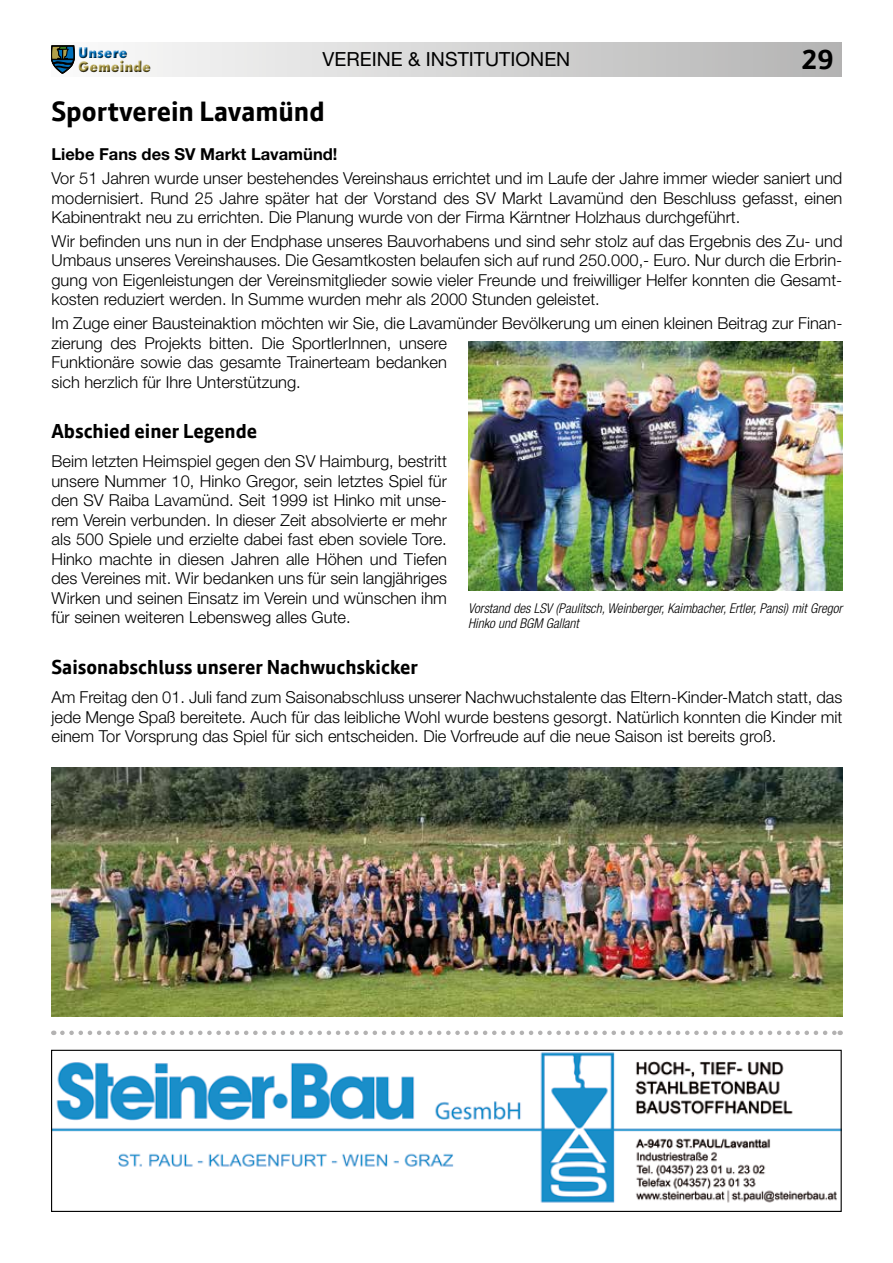
<style>
.page{position:relative;width:893px;height:1263px;background:#fff}
.page>*{position:absolute;margin:0;border:0;box-sizing:border-box;transform-origin:0 0}
.t1{font:700 27px "Calmetta";color:#000}
.t2{font:700 19.5px "Calmetta";color:#000}
.t3{font:19.5px "Helvetica Neue LT Std";color:#000}
.t4{font:300 16.5px/19.5px "Helvetica Neue LT Std";color:#000;text-align:justify}
.t5{font:700 16.5px "Helvetica Neue LT Std";color:#000}
.t6{font:800 14.4px "Futura Std";color:#b1a04a;scale:.87 1}
.t7{font:800 14.4px "Futura Std";color:#006fb9;scale:.87 1}
.t8{font:italic 300 condensed 13.5px/15px "Helvetica Neue LT Std";color:#000}
</style>
<div class="page">
<div style="left:51px;top:43px;width:791px;height:34px;background:linear-gradient(to right,#f3f3f3,#b8b8b8)"></div>
<svg style="left:51px;top:46px;width:24px;height:27px"></svg>
<div style="left:77px;top:45px;width:52px;height:12px;background:#f7f7f7"></div>
<div style="left:77px;top:47px;width:52px;height:14px;background:#000;opacity:.75"></div>
<div style="left:76px;top:58px;width:76px;height:13px;background:#fff;opacity:.75"></div>
<div style="left:77px;top:59px;width:76px;height:15px;background:#000;opacity:.75"></div>
<img style="left:468px;top:341px;width:374px;height:249px">
<img style="left:51px;top:767px;width:791px;height:249px">
<svg style="left:62px;top:1030px;width:779px;height:5px"></svg>
<img style="left:53px;top:1052px;width:787px;height:151px">
<div style="left:51px;top:1050px;width:791px;height:162px;border:1px solid #000"></div>
<p class="t7" style="left:78px;top:44px;width:58px">Unsere</p>
<p class="t6" style="left:78px;top:57px;width:85px">Gemeinde</p>
<p class="t3" style="left:323px;top:48px;width:249px">VEREINE &amp; INSTITUTIONEN</p>
<h1 class="t1" style="left:51px;top:95px;width:275px">Sportverein Lavamünd</h1>
<p class="t5" style="left:51px;top:144px;width:288px">Liebe Fans des SV Markt Lavamünd!</p>
<p class="t4" style="left:51px;top:168px;width:792px">Vor 51 Jahren wurde unser bestehendes Vereinshaus errichtet und im Laufe der Jahre immer wieder saniert und modernisiert. Rund 25 Jahre später hat der Vorstand des SV Markt Lavamünd den Beschluss gefasst, einen Kabinentrakt neu zu errichten. Die Planung wurde von der Firma Kärntner Holzhaus durchgeführt.</p>
<p class="t4" style="left:51px;top:231px;width:792px">Wir befinden uns nun in der Endphase unseres Bauvorhabens und sind sehr stolz auf das Ergebnis des Zu- und Umbaus unseres Vereinshauses. Die Gesamtkosten belaufen sich auf rund 250.000,- Euro. Nur durch die Erbrin&shy;gung von Eigenleistungen der Vereinsmitglieder sowie vieler Freunde und freiwilliger Helfer konnten die Gesamt&shy;kosten reduziert werden. In Summe wurden mehr als 2000 Stunden geleistet.</p>
<p class="t4" style="left:51px;top:313px;width:792px;text-align:left">Im Zuge einer Bausteinaktion möchten wir Sie, die Lavamünder Bevölkerung um einen kleinen Beitrag zur Finan&shy;zierung des Projekts bitten. Die SportlerInnen, unsere<br>Funktionäre sowie das gesamte Trainerteam bedanken<br>sich herzlich für Ihre Unterstützung.</p>
<p class="t2" style="left:51px;top:419px;width:207px">Abschied einer Legende</p>
<p class="t4" style="left:51px;top:451px;width:397px">Beim letzten Heimspiel gegen den SV Haimburg, bestritt unsere Nummer 10, Hinko Gregor, sein letztes Spiel für den SV Raiba Lavamünd. Seit 1999 ist Hinko mit unse&shy;rem Verein verbunden. In dieser Zeit absolvierte er mehr als 500 Spiele und erzielte dabei fast eben soviele Tore.<br>Hinko machte in diesen Jahren alle Höhen und Tiefen des Vereines mit. Wir bedanken uns für sein langjähriges Wirken und seinen Einsatz im Verein und wünschen ihm für seinen weiteren Lebensweg alles Gute.</p>
<p class="t2" style="left:51px;top:655px;width:368px">Saisonabschluss unserer Nachwuchskicker</p>
<p class="t4" style="left:51px;top:687px;width:792px">Am Freitag den 01. Juli fand zum Saisonabschluss unserer Nachwuchstalente das Eltern-Kinder-Match statt, das jede Menge Spaß bereitete. Auch für das leibliche Wohl wurde bestens gesorgt. Natürlich konnten die Kinder mit einem Tor Vorsprung das Spiel für sich entscheiden. Die Vorfreude auf die neue Saison ist bereits groß.</p>
<h1 class="t1" style="left:801px;top:43px;width:34px">29</h1>
<p class="t8" style="left:468px;top:601px;width:376px">Vorstand des LSV (Paulitsch, Weinberger, Kaimbacher, Ertler, Pansi) mit Gregor<br>Hinko und BGM Gallant</p>
</div>
